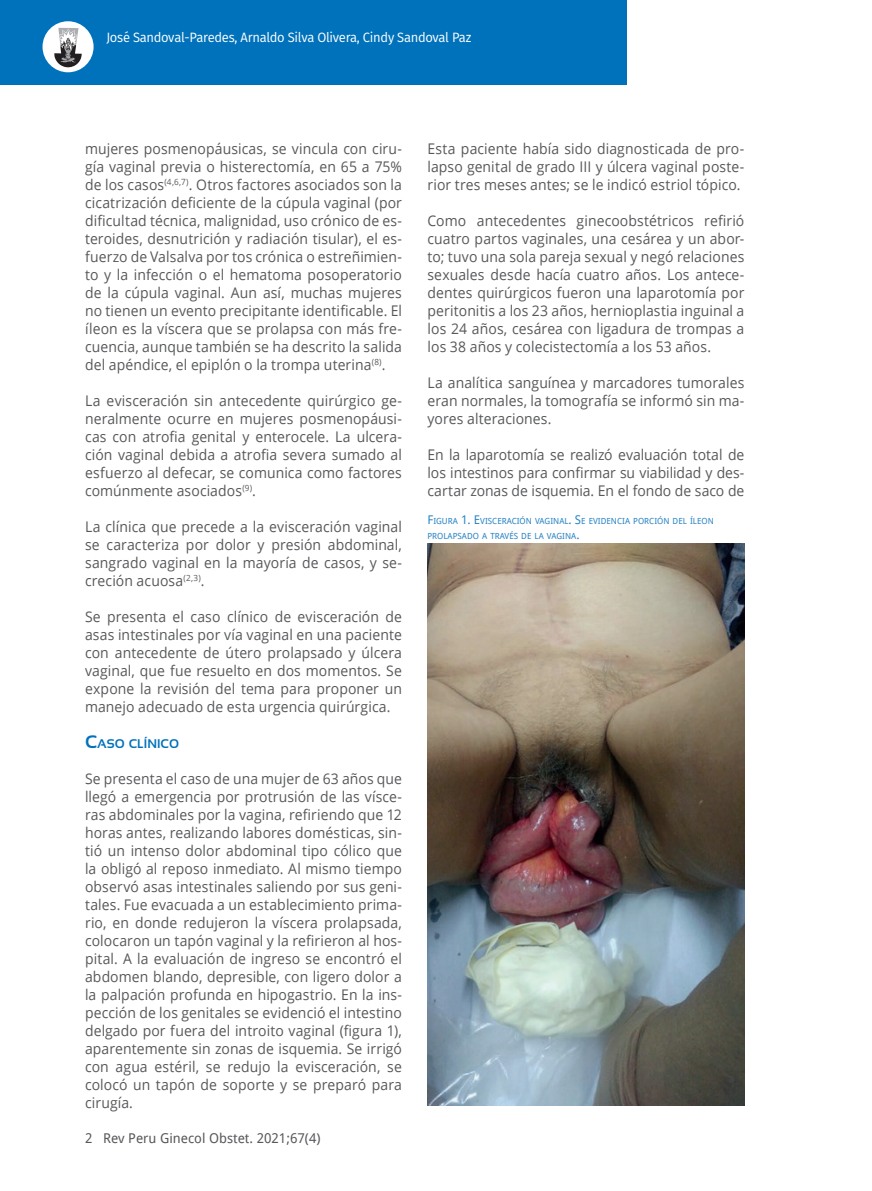
<style>
.page{position:relative;width:872px;height:1191px;background:#fff}
.page>*{position:absolute;margin:0;border:0;box-sizing:border-box;transform-origin:0 0}
.t1{font:14.7px/18px "Open Sans";letter-spacing:.005em;color:#57585a;text-align:justify;scale:.95 1}
.t2{font:13.5px "Fira Sans";letter-spacing:-.02em;color:#fff;scale:.96 1}
.t3{font:13.5px "Droid Sans";color:#57585a}
.t4{font:700 12.6px "Sansation";color:#0072bc}
.t5{font:8.4px/15px "Droid Sans";color:#2783c5}
.s1{font-size:18px}
.s2{font-size:12px}
</style>
<div class="page">
<div style="left:0;top:0;width:626px;height:85px;background:#0072bc"></div>
<div style="left:43px;top:21px;width:51px;height:51px;background:#fff;border-radius:50%"></div>
<svg style="left:54px;top:28px;width:28px;height:40px"></svg>
<img style="left:427px;top:543px;width:317px;height:563px">
<p class="t2" style="left:106px;top:28px;width:382px">José Sandoval-Paredes, Arnaldo Silva Olivera, Cindy Sandoval Paz</p>
<p class="t1" style="left:85px;top:139px;width:335px">mujeres posmenopáusicas, se vincula con ciru&shy;gía vaginal previa o histerectomía, en 65 a 75% de los casos<sup>(4,6,7)</sup>. Otros factores asociados son la cicatrización deficiente de la cúpula vaginal (por dificultad técnica, malignidad, uso crónico de es&shy;teroides, desnutrición y radiación tisular), el es&shy;fuerzo de Valsalva por tos crónica o estreñimien&shy;to y la infección o el hematoma posoperatorio de la cúpula vaginal. Aun así, muchas mujeres no tienen un evento precipitante identificable. El íleon es la víscera que se prolapsa con más fre&shy;cuencia, aunque también se ha descrito la salida del apéndice, el epiplón o la trompa uterina<sup>(8)</sup>.</p>
<p class="t1" style="left:85px;top:391px;width:335px">La evisceración sin antecedente quirúrgico ge&shy;neralmente ocurre en mujeres posmenopáusi&shy;cas con atrofia genital y enterocele. La ulcera&shy;ción vaginal debida a atrofia severa sumado al esfuerzo al defecar, se comunica como factores comúnmente asociados<sup>(9)</sup>.</p>
<p class="t1" style="left:85px;top:517px;width:335px">La clínica que precede a la evisceración vaginal se caracteriza por dolor y presión abdominal, sangrado vaginal en la mayoría de casos, y se&shy;creción acuosa<sup>(2,3)</sup>.</p>
<p class="t1" style="left:85px;top:607px;width:335px">Se presenta el caso clínico de evisceración de asas intestinales por vía vaginal en una paciente con antecedente de útero prolapsado y úlcera vaginal, que fue resuelto en dos momentos. Se expone la revisión del tema para proponer un manejo adecuado de esta urgencia quirúrgica.</p>
<p class="t4" style="left:85px;top:737px;width:96px"><span class="s1">C</span>ASO CLÍNICO</p>
<p class="t1" style="left:85px;top:769px;width:335px">Se presenta el caso de una mujer de 63 años que llegó a emergencia por protrusión de las vísce&shy;ras abdominales por la vagina, refiriendo que 12 horas antes, realizando labores domésticas, sin&shy;tió un intenso dolor abdominal tipo cólico que la obligó al reposo inmediato. Al mismo tiempo observó asas intestinales saliendo por sus geni&shy;tales. Fue evacuada a un establecimiento prima&shy;rio, en donde redujeron la víscera prolapsada, colocaron un tapón vaginal y la refirieron al hos&shy;pital. A la evaluación de ingreso se encontró el abdomen blando, depresible, con ligero dolor a la palpación profunda en hipogastrio. En la ins&shy;pección de los genitales se evidenció el intestino delgado por fuera del introito vaginal (figura 1), aparentemente sin zonas de isquemia. Se irrigó con agua estéril, se redujo la evisceración, se colocó un tapón de soporte y se preparó para cirugía.</p>
<p class="t3" style="left:85px;top:1128px;width:237px">2 Rev Peru Ginecol Obstet. 2021;67(4)</p>
<p class="t1" style="left:427px;top:139px;width:335px">Esta paciente había sido diagnosticada de pro&shy;lapso genital de grado III y úlcera vaginal poste&shy;rior tres meses antes; se le indicó estriol tópico.</p>
<p class="t1" style="left:427px;top:211px;width:335px">Como antecedentes ginecoobstétricos refirió cuatro partos vaginales, una cesárea y un abor&shy;to; tuvo una sola pareja sexual y negó relaciones sexuales desde hacía cuatro años. Los antece&shy;dentes quirúrgicos fueron una laparotomía por peritonitis a los 23 años, hernioplastia inguinal a los 24 años, cesárea con ligadura de trompas a los 38 años y colecistectomía a los 53 años.</p>
<p class="t1" style="left:427px;top:373px;width:335px">La analítica sanguínea y marcadores tumorales eran normales, la tomografía se informó sin ma&shy;yores alteraciones.</p>
<p class="t1" style="left:427px;top:445px;width:335px">En la laparotomía se realizó evaluación total de los intestinos para confirmar su viabilidad y des&shy;cartar zonas de isquemia. En el fondo de saco de</p>
<p class="t5" style="left:427px;top:513px;width:288px"><span class="s2">F</span>IGURA <span class="s2">1. E</span>VISCE RACIÓN VAGINAL<span class="s2">. S</span>E EVIDE NCIA PORCIÓN DE L ÍLEON<br>PROLAPSADO A TRAVÉS DE LA VAGINA<span class="s2">.</span></p>
</div>
